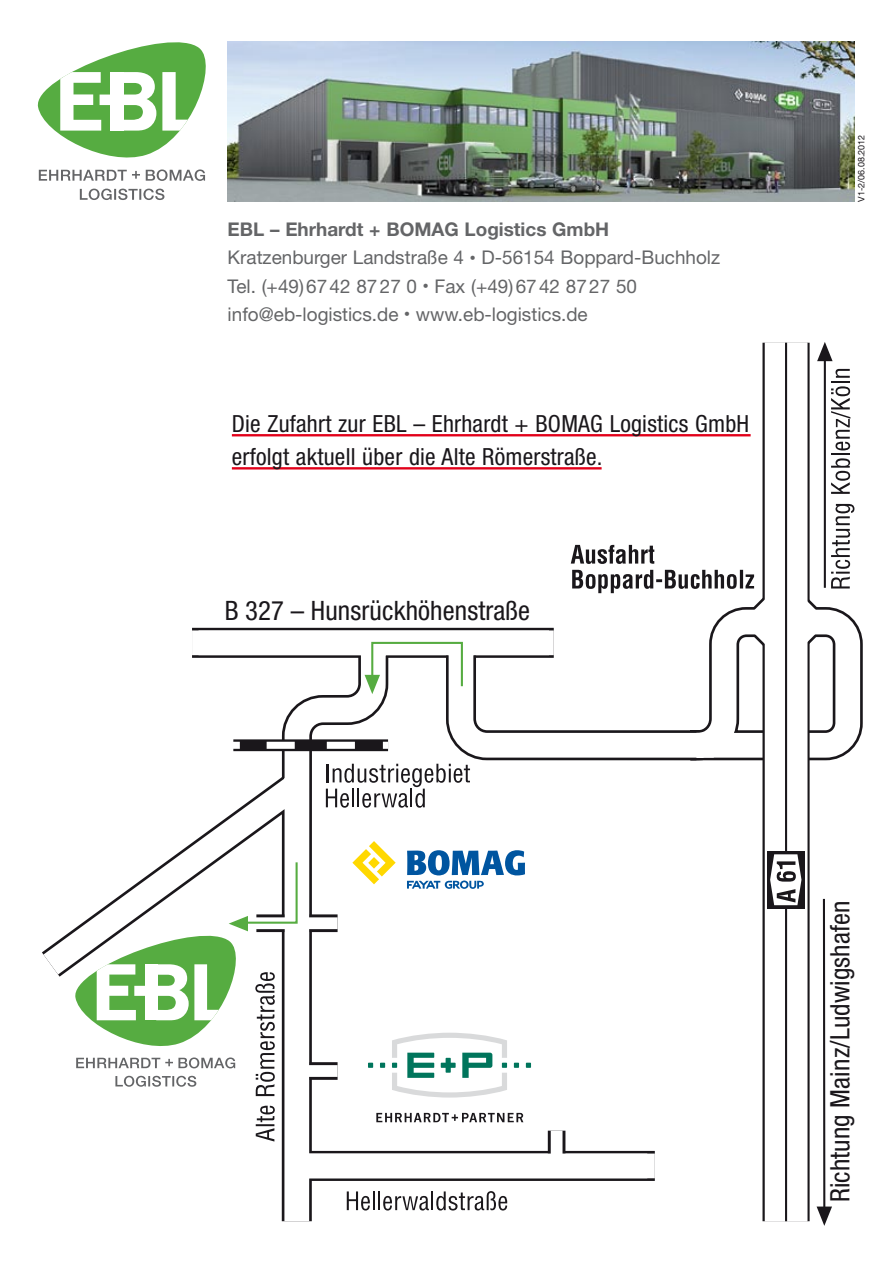
<style>
.page{position:relative;width:893px;height:1263px;background:#fff}
.page>*{position:absolute;margin:0;border:0;box-sizing:border-box;transform-origin:0 0}
.t1{font:condensed 26.85px "Helvetica Neue";letter-spacing:.005em;color:#1a171b}
.t2{font:condensed 23.7px/33px "Helvetica Neue";letter-spacing:.01em;color:#1a171b}
.t3{font:18.9px/28.3px "Helvetica Neue";color:#646567}
.t4{font:9px "Helvetica Neue";color:#1a171b}
.s1{font-weight:700}
</style>
<div class="page">
<svg style="left:762px;top:343px;width:48px;height:878px;background:#59575a"></svg>
<div style="left:765px;top:343px;width:42px;height:878px;background:#fff"></div>
<svg style="left:831px;top:369px;width:19px;height:125px"></svg>
<svg style="left:42px;top:627px;width:613px;height:595px"></svg>
<div style="left:233px;top:739px;width:155px;height:12px;background:#1a171b"></div>
<div style="left:551px;top:1131px;width:11px;height:28px;background:#fff"></div>
<svg style="left:347px;top:1191px;width:160px;height:19px"></svg>
<svg style="left:365px;top:641px;width:99px;height:53px"></svg>
<hr style="left:823px;top:899px;width:2px;height:312px;background:#1a171b">
<svg style="left:817px;top:1206px;width:15px;height:20px"></svg>
<hr style="left:824px;top:361px;width:2px;height:227px;background:#1a171b">
<svg style="left:817px;top:342px;width:16px;height:19px"></svg>
<svg style="left:571px;top:504px;width:292px;height:271px"></svg>
<hr style="left:785px;top:343px;width:2px;height:878px;background:#1a171b">
<svg style="left:383px;top:742px;width:5px;height:7px"></svg>
<div style="left:327px;top:742px;width:28px;height:7px;background:#fff"></div>
<div style="left:267px;top:742px;width:28px;height:7px;background:#fff"></div>
<div style="left:767px;top:851px;width:37px;height:58px;background:#1a171b"></div>
<svg style="left:770px;top:854px;width:31px;height:51px"></svg>
<div style="left:233px;top:742px;width:7px;height:7px;background:#fff"></div>
<div style="left:310px;top:1062px;width:28px;height:18px;background:#1a171b"></div>
<div style="left:310px;top:914px;width:28px;height:18px;background:linear-gradient(to right,#1a171b,#1a171b)"></div>
<div style="left:309px;top:1065px;width:29px;height:12px;background:#fff"></div>
<div style="left:309px;top:917px;width:29px;height:12px;background:#fff"></div>
<svg style="left:326px;top:764px;width:144px;height:44px"></svg>
<svg style="left:352px;top:841px;width:44px;height:43px"></svg>
<svg style="left:407px;top:850px;width:118px;height:39px"></svg>
<img style="left:228px;top:42px;width:627px;height:160px">
<svg style="left:80px;top:189px;width:84px;height:11px"></svg>
<svg style="left:37px;top:42px;width:169px;height:139px"></svg>
<svg style="left:70px;top:860px;width:229px;height:281px"></svg>
<hr style="left:232px;top:434px;width:519px;height:2px;background:#e2001a">
<hr style="left:232px;top:467px;width:370px;height:2px;background:#e2001a">
<p class="t3" style="left:228px;top:215px;width:494px"><span class="s1">EBL – Ehrhardt + BOMAG Logistics GmbH </span>Kratzenburger Landstraße 4 <sup>•</sup> D-56154 Boppard-Buchholz Tel. (+49)6742 8727 0 <sup>•</sup> Fax (+49)6742 8727 50 info@eb-logistics.de <sup>•</sup> www.eb-logistics.de</p>
<p class="t2" style="left:232px;top:407px;width:519px">Die Zufahrt zur EBL – Ehrhardt + BOMAG Logistics GmbH erfolgt aktuell über die Alte Römerstraße.</p>
<h1 class="t1" style="left:225px;top:595px;width:307px">B 327 – Hunsrückhöhenstraße</h1>
<p class="t4" style="left:856px;top:202px;width:69px;rotate:-90deg">V1-2/06.08.2012</p>
<h1 class="t1" style="left:824px;top:1202px;width:303px;rotate:-90deg">Richtung Mainz/Ludwigshafen</h1>
</div>
